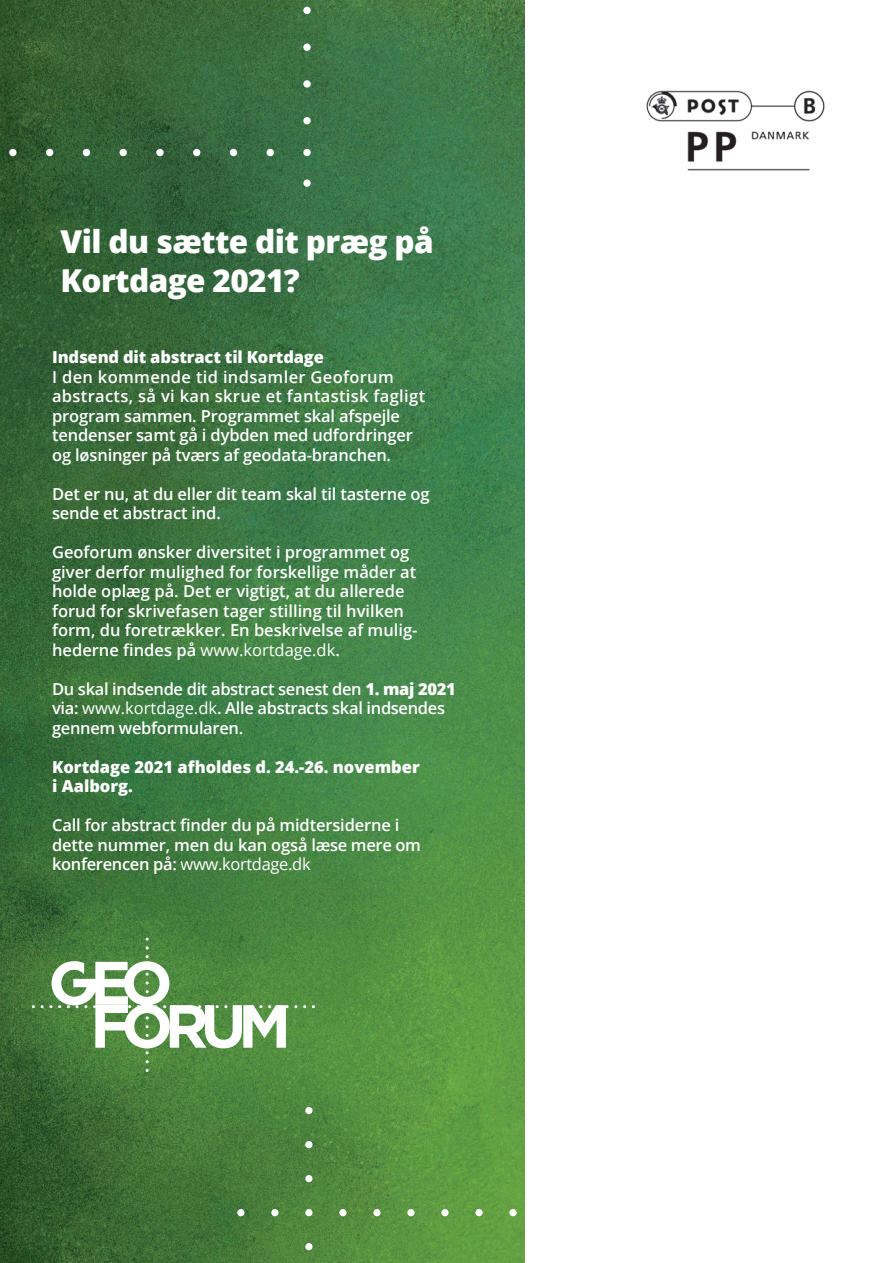
<style>
.page{position:relative;width:893px;height:1263px;background:#fff}
.page>*{position:absolute;margin:0;border:0;box-sizing:border-box;transform-origin:0 0}
.t1{font:800 31.5px/39px "Open Sans";letter-spacing:-.02em;color:#fff}
.t2{font:600 16.5px/19.5px "Open Sans";letter-spacing:-.01em;color:#fff}
.t3{font:800 16.5px/19.5px "Open Sans";color:#fff}
.s1{font-weight:400}
.s2{font-weight:800}
</style>
<div class="page">
<img style="left:0;top:0;width:525px;height:1263px">
<img style="left:646px;top:90px;width:179px;height:81px">
<div style="left:9px;top:149px;width:8px;height:7px;background:#fff;border-radius:50%"></div>
<div style="left:46px;top:149px;width:7px;height:7px;background:#fff;border-radius:50%"></div>
<div style="left:83px;top:149px;width:7px;height:7px;background:#fff;border-radius:50%"></div>
<div style="left:120px;top:149px;width:7px;height:7px;background:#fff;border-radius:50%"></div>
<div style="left:156px;top:149px;width:8px;height:7px;background:#fff;border-radius:50%"></div>
<div style="left:193px;top:149px;width:7px;height:7px;background:#fff;border-radius:50%"></div>
<div style="left:230px;top:149px;width:7px;height:7px;background:#fff;border-radius:50%"></div>
<div style="left:267px;top:149px;width:7px;height:7px;background:#fff;border-radius:50%"></div>
<div style="left:303px;top:149px;width:8px;height:7px;background:#fff;border-radius:50%"></div>
<div style="left:303px;top:117px;width:8px;height:7px;background:#fff;border-radius:50%"></div>
<div style="left:303px;top:80px;width:8px;height:8px;background:#fff;border-radius:50%"></div>
<div style="left:303px;top:43px;width:8px;height:8px;background:#fff;border-radius:50%"></div>
<div style="left:303px;top:7px;width:8px;height:7px;background:#fff;border-radius:50%"></div>
<div style="left:303px;top:179px;width:8px;height:8px;background:#fff;border-radius:50%"></div>
<div style="left:237px;top:1209px;width:7px;height:7px;background:#fff;border-radius:50%"></div>
<div style="left:271px;top:1209px;width:8px;height:7px;background:#fff;border-radius:50%"></div>
<div style="left:305px;top:1107px;width:8px;height:7px;background:#fff;border-radius:50%"></div>
<div style="left:305px;top:1141px;width:8px;height:7px;background:#fff;border-radius:50%"></div>
<div style="left:305px;top:1175px;width:8px;height:7px;background:#fff;border-radius:50%"></div>
<div style="left:305px;top:1209px;width:8px;height:7px;background:#fff;border-radius:50%"></div>
<div style="left:305px;top:1243px;width:8px;height:7px;background:#fff;border-radius:50%"></div>
<div style="left:339px;top:1209px;width:8px;height:7px;background:#fff;border-radius:50%"></div>
<div style="left:373px;top:1209px;width:8px;height:7px;background:#fff;border-radius:50%"></div>
<div style="left:407px;top:1209px;width:8px;height:7px;background:#fff;border-radius:50%"></div>
<div style="left:441px;top:1209px;width:8px;height:7px;background:#fff;border-radius:50%"></div>
<div style="left:475px;top:1209px;width:8px;height:7px;background:#fff;border-radius:50%"></div>
<div style="left:509px;top:1209px;width:8px;height:7px;background:#fff;border-radius:50%"></div>
<svg style="left:146px;top:938px;width:3px;height:11px"></svg>
<svg style="left:41px;top:955px;width:256px;height:99px"></svg>
<h1 class="t1" style="left:61px;top:220px;width:375px">Vil du sætte dit præg på<br>Kortdage 2021?</h1>
<p class="t3" style="left:52px;top:346px;width:273px">Indsend dit abstract til Kortdage</p>
<p class="t2" style="left:52px;top:366px;width:375px">I den kommende tid indsamler Geoforum abstracts, så vi kan skrue et fantastisk fagligt program sammen. Programmet skal afspejle tendenser samt gå i dybden med udfordringer og løsninger på tværs af geodata-branchen.</p>
<p class="t2" style="left:52px;top:484px;width:379px">Det er nu, at du eller dit team skal til tasterne og sende et abstract ind.</p>
<p class="t2" style="left:52px;top:542px;width:366px">Geoforum ønsker diversitet i programmet og giver derfor mulighed for forskellige måder at holde oplæg på. Det er vigtigt, at du allerede forud for skrivefasen tager stilling til hvilken form, du foretrækker. En beskrivelse af mulig--- hederne findes på <span class="s1">www.kortdage.dk</span>.</p>
<p class="t2" style="left:52px;top:679px;width:405px">Du skal indsende dit abstract senest den <span class="s2">1. maj 2021 </span>via: <span class="s1">www.kortdage.dk</span>. Alle abstracts skal indsendes gennem webformularen.</p>
<p class="t3" style="left:52px;top:756px;width:369px">Kortdage 2021 afholdes d. 24.-26. november i Aalborg.</p>
<p class="t2" style="left:52px;top:815px;width:370px">Call for abstract finder du på midtersiderne i dette nummer, men du kan også læse mere om konferencen på: <span class="s1">www.kortdage.dk</span></p>
</div>
